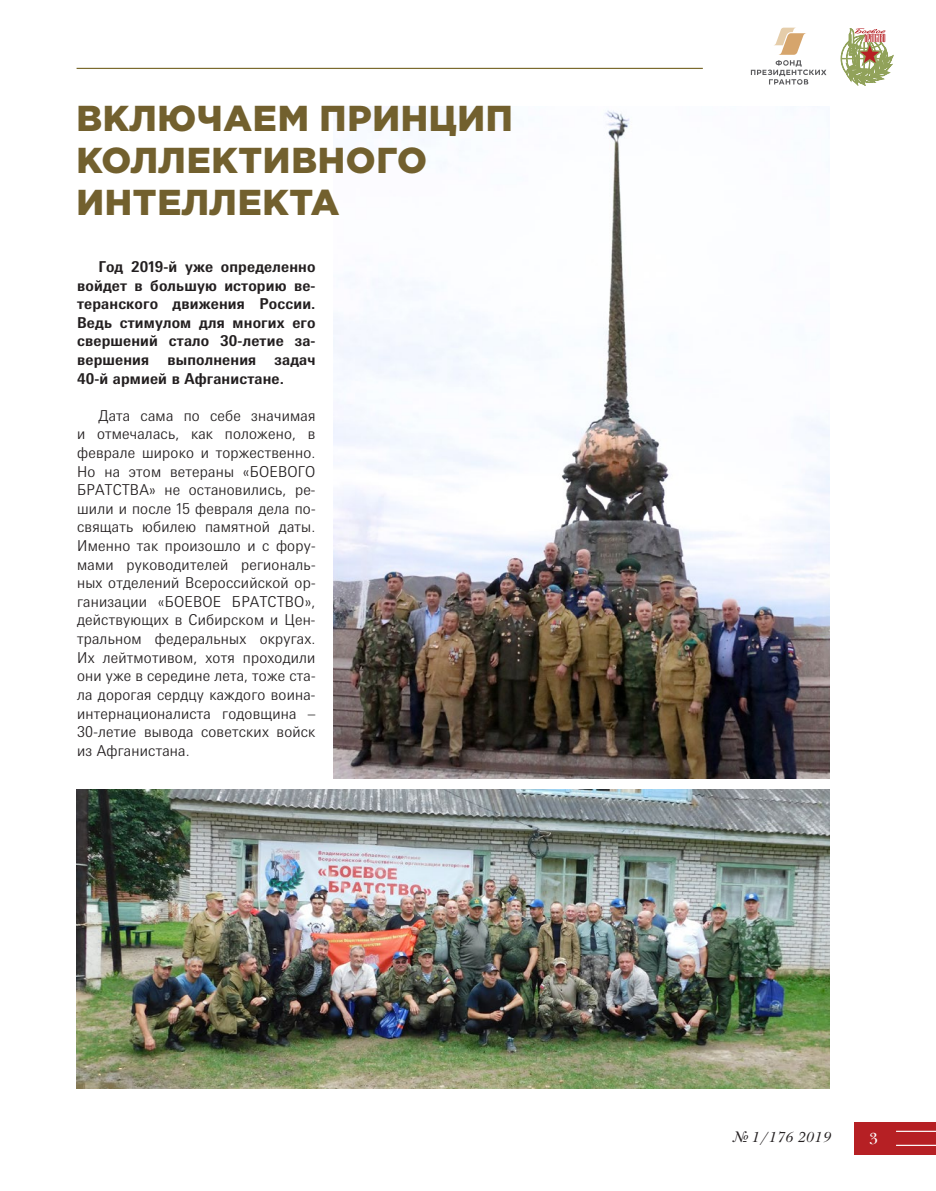
<style>
.page{position:relative;width:936px;height:1191px;background:#fff}
.page>*{position:absolute;margin:0;border:0;box-sizing:border-box;transform-origin:0 0}
.t1{font:900 36px/42px "Gotham Pro";letter-spacing:.02em;color:#72602e}
.t2{font:16.5px "New Baskerville C";color:#fff}
.t3{font:300 15px/18.6px "Messe Univers";letter-spacing:.01em;color:#231f20;text-align:justify}
.t4{font:700 15px/18.6px "Messe Univers";letter-spacing:.01em;color:#231f20;text-align:justify}
.t5{font:italic 15px "New Baskerville C";letter-spacing:.025em;color:#231f20}
</style>
<div class="page">
<div style="left:854px;top:1122px;width:81px;height:32px;background:#b62024"></div>
<hr style="left:896px;top:1144px;width:39px;height:2px;background:#fff">
<hr style="left:896px;top:1130px;width:39px;height:2px;background:#fff">
<img style="left:77px;top:789px;width:752px;height:300px">
<img style="left:334px;top:106px;width:495px;height:672px">
<svg style="left:750px;top:28px;width:76px;height:57px"></svg>
<svg style="left:840px;top:28px;width:53px;height:57px"></svg>
<hr style="left:77px;top:68px;width:625px;height:1px;background:#7b6a2d">
<h1 class="t1" style="left:76px;top:96px;width:438px">ВКЛЮЧАЕМ ПРИНЦИП<br>КОЛЛЕКТИВНОГО<br>ИНТЕЛЛЕКТА</h1>
<p class="t4" style="left:77px;top:257px;width:240px;text-indent:21px">Год 2019-й уже определенно войдет в большую историю ве&shy;теранского движения России.<br>Ведь стимулом для многих его свершений стало 30-летие за&shy;вершения выполнения задач 40-й армией в Афганистане.</p>
<p class="t3" style="left:77px;top:406px;width:240px;text-indent:21px">Дата сама по себе значимая и отмечалась, как положено, в феврале широко и торжественно.<br>Но на этом ветераны «БОЕВОГО БРАТСТВА» не остановились, ре&shy;шили и после 15 февраля дела по&shy;свящать юбилею памятной даты.<br>Именно так произошло и с фору&shy;мами руководителей региональ&shy;ных отделений Всероссийской ор&shy;ганизации «БОЕВОЕ БРАТСТВО», действующих в Сибирском и Цен&shy;тральном федеральных округах.<br>Их лейтмотивом, хотя проходили они уже в середине лета, тоже ста&shy;ла дорогая сердцу каждого воина&shy;интернационалиста годовщина – 30-летие вывода советских войск из Афганистана.</p>
<p class="t5" style="left:731px;top:1128px;width:99px">№ 1/176 2019</p>
<p class="t2" style="left:869px;top:1128px;width:10px">3</p>
</div>
